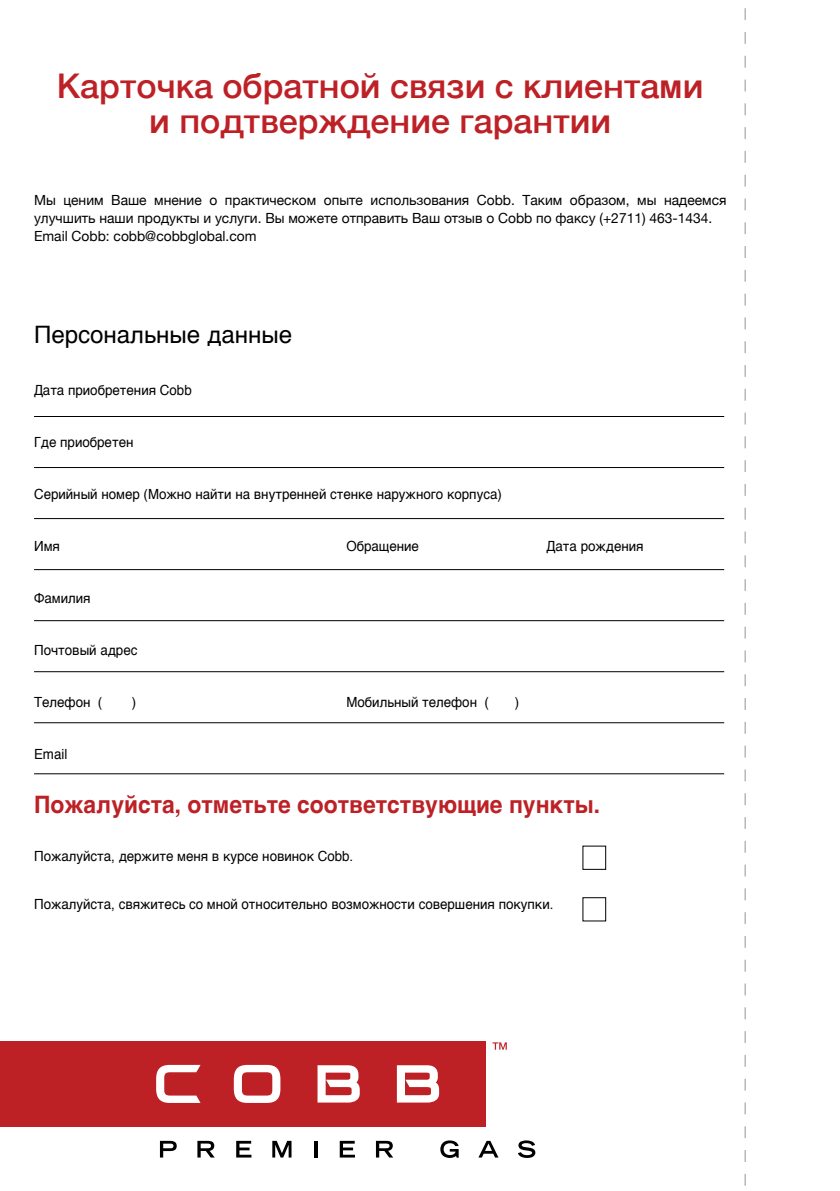
<style>
.page{position:relative;width:840px;height:1191px;background:#fff}
.page>*{position:absolute;margin:0;border:0;box-sizing:border-box;transform-origin:0 0}
.t1{font:500 34px/35px "Helvetica Neue";color:#bd2126;text-align:center}
.t2{font:700 24px "Helvetica";color:#bd2126;scale:.95 1}
.t3{font:24px "Helvetica";color:#000}
.t4{font:14px "Helvetica";color:#000;scale:.95 1}
.t5{font:14px/18px "Helvetica Neue";color:#000}
</style>
<div class="page">
<svg style="left:744px;top:8px;width:1px;height:1178px"></svg>
<hr style="left:34px;top:416px;width:689px;height:1px;background:#000">
<hr style="left:34px;top:467px;width:689px;height:1px;background:#000">
<hr style="left:34px;top:518px;width:689px;height:1px;background:#000">
<hr style="left:34px;top:569px;width:689px;height:1px;background:#000">
<hr style="left:34px;top:620px;width:689px;height:1px;background:#000">
<hr style="left:34px;top:671px;width:689px;height:1px;background:#000">
<hr style="left:34px;top:722px;width:689px;height:1px;background:#000">
<hr style="left:34px;top:773px;width:689px;height:1px;background:#000">
<div style="left:582px;top:845px;width:24px;height:25px;border:1px solid #000"></div>
<div style="left:582px;top:897px;width:24px;height:24px;border:1px solid #000"></div>
<div style="left:0;top:1041px;width:485px;height:85px;background:#bd2126"></div>
<svg style="left:160px;top:1140px;width:17px;height:17px"></svg>
<svg style="left:197px;top:1140px;width:17px;height:17px"></svg>
<svg style="left:236px;top:1140px;width:15px;height:17px"></svg>
<svg style="left:272px;top:1140px;width:19px;height:17px"></svg>
<hr style="left:314px;top:1140px;width:3px;height:17px;background:#000">
<svg style="left:339px;top:1140px;width:16px;height:17px"></svg>
<svg style="left:376px;top:1140px;width:17px;height:17px"></svg>
<svg style="left:440px;top:1140px;width:18px;height:18px"></svg>
<svg style="left:478px;top:1140px;width:20px;height:17px"></svg>
<svg style="left:517px;top:1140px;width:18px;height:18px"></svg>
<svg style="left:492px;top:1042px;width:14px;height:7px"></svg>
<svg style="left:156px;top:1065px;width:283px;height:38px"></svg>
<h1 class="t1" style="left:57px;top:66px;width:647px">Карточка обратной связи с клиентами и подтверждение гарантии</h1>
<p class="t5" style="left:34px;top:192px;width:693px">Мы ценим Ваше мнение о практическом опыте использования Cobb. Таким образом, мы надеемся улучшить наши продукты и услуги. Вы можете отправить Ваш отзыв о Cobb по факсу (+2711) 463-1434.<br>Email Cobb: cobb@cobbglobal.com</p>
<h2 class="t3" style="left:34px;top:316px;width:259px">Персональные данные</h2>
<p class="t4" style="left:34px;top:379px;width:167px">Дата приобретения Cobb</p>
<p class="t4" style="left:34px;top:431px;width:106px">Где приобретен</p>
<p class="t4" style="left:34px;top:483px;width:493px">Серийный номер (Можно найти на внутренней стенке наружного корпуса)</p>
<p class="t4" style="left:34px;top:535px;width:29px">Имя</p>
<p class="t4" style="left:346px;top:535px;width:78px">Обращение</p>
<p class="t4" style="left:546px;top:535px;width:104px">Дата рождения</p>
<p class="t4" style="left:34px;top:587px;width:61px">Фамилия</p>
<p class="t4" style="left:34px;top:639px;width:110px">Почтовый адрес</p>
<p class="t4" style="left:34px;top:691px;width:73px">Телефон (</p>
<p class="t4" style="left:132px;top:691px;width:6px">)</p>
<p class="t4" style="left:346px;top:691px;width:151px">Мобильный телефон (</p>
<p class="t4" style="left:514px;top:691px;width:6px">)</p>
<p class="t4" style="left:34px;top:743px;width:36px">Email</p>
<h2 class="t2" style="left:34px;top:785px;width:597px">Пожалуйста, отметьте соответствующие пункты.</h2>
<p class="t4" style="left:34px;top:845px;width:337px">Пожалуйста, держите меня в курсе новинок Cobb.</p>
<p class="t4" style="left:34px;top:893px;width:548px">Пожалуйста, свяжитесь со мной относительно возможности совершения покупки.</p>
</div>
